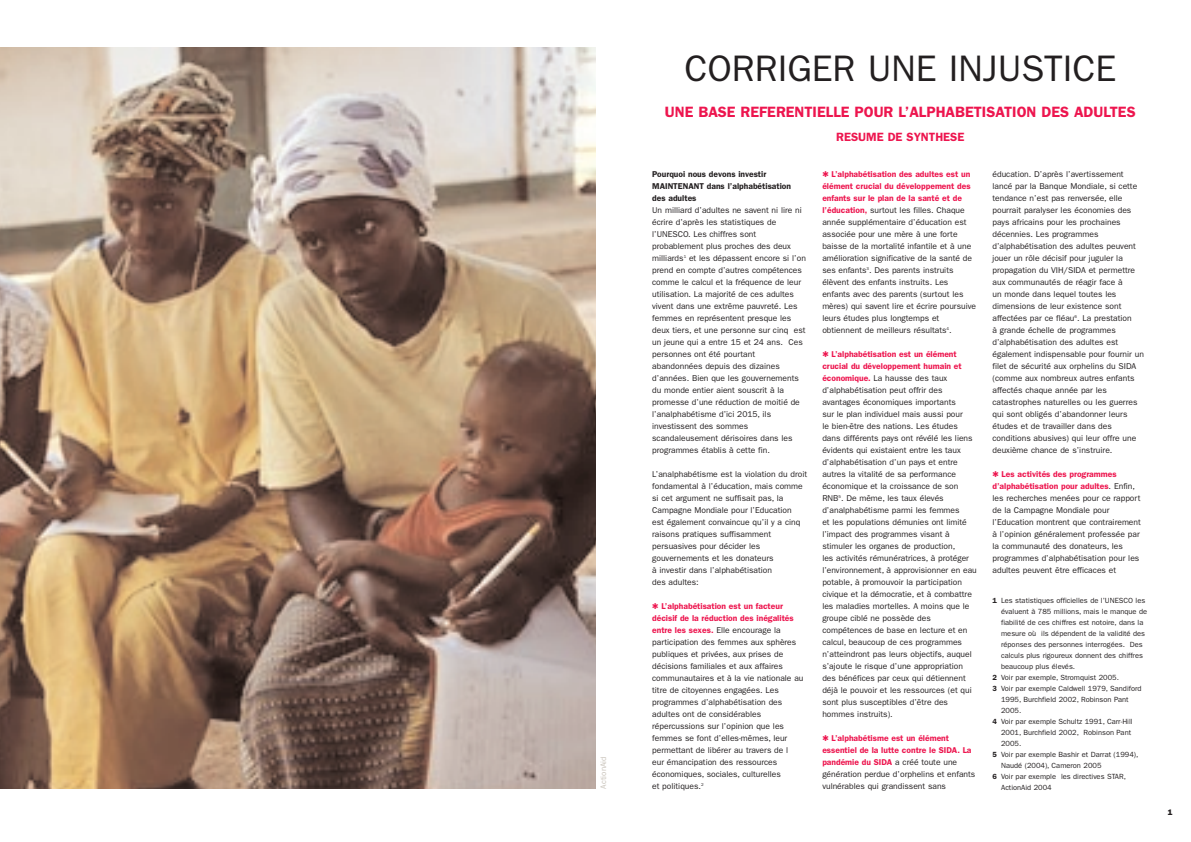
<style>
.page{position:relative;width:1191px;height:842px;background:#fff}
.page>*{position:absolute;margin:0;border:0;box-sizing:border-box;transform-origin:0 0}
.t1{font:37px "Franklin Gothic";color:#231f20}
.t2{font:600 15px "Franklin Gothic";color:#ed154e}
.t3{font:600 12px "Franklin Gothic";color:#ed154e}
.t4{font:8.5px/12px "Franklin Gothic";color:#231f20}
.t5{font:600 8.5px/12px "Franklin Gothic";color:#231f20}
.t6{font:8px "Franklin Gothic";color:#c9c3ba}
.t7{font:800 8px "Franklin Gothic";color:#231f20}
.t8{font:7.5px "Franklin Gothic";color:#231f20}
.s1{color:#ed154e}
.s2{font-weight:600;color:#ed154e}
.s3{font-weight:600}
</style>
<div class="page">
<img style="left:0;top:47px;width:596px;height:742px">
<p class="t6" style="left:601px;top:788px;width:34px;rotate:-90deg">ActionAid</p>
<h1 class="t1" style="left:684px;top:56px;width:433px">CORRIGER UNE INJUSTICE</h1>
<h2 class="t2" style="left:665px;top:107px;width:472px">UNE BASE REFERENTIELLE POUR L’ALPHABETISATION DES ADULTES</h2>
<h3 class="t3" style="left:836px;top:133px;width:130px">RESUME DE SYNTHESE</h3>
<p class="t5" style="left:652px;top:169px;width:140px">Pourquoi nous devons investir<br>MAINTENANT dans l’alphabétisation des adultes</p>
<p class="t4" style="left:652px;top:205px;width:155px">Un milliard d’adultes ne savent ni lire ni écrire d’après les statistiques de l’UNESCO. Les chiffres sont probablement plus proches des deux milliards<sup>1</sup> et les dépassent encore si l’on prend en compte d’autres compétences comme le calcul et la fréquence de leur utilisation. La majorité de ces adultes vivent dans une extrême pauvreté. Les femmes en représentent presque les deux tiers, et une personne sur cinq est un jeune qui a entre 15 et 24 ans. Ces personnes ont été pourtant abandonnées depuis des dizaines d’années. Bien que les gouvernements du monde entier aient souscrit à la promesse d’une réduction de moitié de l’analphabétisme d’ici 2015, ils investissent des sommes scandaleusement dérisoires dans les programmes établis à cette fin.</p>
<p class="t4" style="left:652px;top:469px;width:156px">L’analphabétisme est la violation du droit fondamental à l’éducation, mais comme si cet argument ne suffisait pas, la Campagne Mondiale pour l’Education<br>est également convaincue qu’il y a cinq raisons pratiques suffisamment persuasives pour décider les gouvernements et les donateurs<br>à investir dans l’alphabétisation<br>des adultes:</p>
<p class="t4" style="left:652px;top:601px;width:153px"><span class="s1">✱</span> <span class="s2">L’alphabétisation est un facteur décisif de la réduction des inégalités entre les sexes.</span> Elle encourage la participation des femmes aux sphères publiques et privées, aux prises de décisions familiales et aux affaires communautaires et à la vie nationale au titre de citoyennes engagées. Les programmes d’alphabétisation des adultes ont de considérables répercussions sur l’opinion que les femmes se font d’elles-mêmes, leur permettant de libérer au travers de l<br>eur émancipation des ressources économiques, sociales, culturelles<br>et politiques.<sup>2</sup></p>
<p class="t4" style="left:822px;top:169px;width:155px"><span class="s1">✱</span> <span class="s2">L’alphabétisation des adultes est un élément crucial du développement des enfants sur le plan de la santé et de l’éducation,</span> surtout les filles. Chaque année supplémentaire d’éducation est associée pour une mère à une forte baisse de la mortalité infantile et à une amélioration significative de la santé de ses enfants<sup>3</sup>. Des parents instruits élèvent des enfants instruits. Les enfants avec des parents (surtout les mères) qui savent lire et écrire poursuive leurs études plus longtemps et obtiennent de meilleurs résultats<sup>4</sup>.</p>
<p class="t4" style="left:822px;top:349px;width:156px"><span class="s1">✱</span> <span class="s2">L’alphabétisation est un élément crucial du développement humain et économique.</span> La hausse des taux d’alphabétisation peut offrir des avantages économiques importants<br>sur le plan individuel mais aussi pour<br>le bien-être des nations. Les études dans différents pays ont révélé les liens évidents qui existaient entre les taux d’alphabétisation d’un pays et entre autres la vitalité de sa performance économique et la croissance de son RNB<sup>5</sup>. De même, les taux élevés d’analphabétisme parmi les femmes<br>et les populations démunies ont limité l’impact des programmes visant à stimuler les organes de production,<br>les activités rémunératrices, à protéger l’environnement, à approvisionner en eau potable, à promouvoir la participation civique et la démocratie, et à combattre les maladies mortelles. A moins que le groupe ciblé ne possède des compétences de base en lecture et en calcul, beaucoup de ces programmes n’atteindront pas leurs objectifs, auquel s’ajoute le risque d’une appropriation des bénéfices par ceux qui détiennent déjà le pouvoir et les ressources (et qui sont plus susceptibles d’être des hommes instruits).</p>
<p class="t4" style="left:822px;top:733px;width:154px"><span class="s1">✱</span> <span class="s2">L’alphabétisme est un élément essentiel de la lutte contre le SIDA. La pandémie du SIDA</span> a créé toute une génération perdue d’orphelins et enfants vulnérables qui grandissent sans</p>
<p class="t4" style="left:992px;top:169px;width:153px">éducation. D’après l’avertissement lancé par la Banque Mondiale, si cette tendance n’est pas renversée, elle pourrait paralyser les économies des pays africains pour les prochaines décennies. Les programmes d’alphabétisation des adultes peuvent jouer un rôle décisif pour juguler la propagation du VIH/SIDA et permettre aux communautés de réagir face à<br>un monde dans lequel toutes les dimensions de leur existence sont affectées par ce fléau<sup>6</sup>. La prestation<br>à grande échelle de programmes d’alphabétisation des adultes est également indispensable pour fournir un filet de sécurité aux orphelins du SIDA (comme aux nombreux autres enfants affectés chaque année par les catastrophes naturelles ou les guerres qui sont obligés d’abandonner leurs études et de travailler dans des conditions abusives) qui leur offre une deuxième chance de s’instruire.</p>
<p class="t4" style="left:992px;top:469px;width:150px"><span class="s1">✱</span> <span class="s2">Les activités des programmes d’alphabétisation pour adultes</span>. Enfin, les recherches menées pour ce rapport de la Campagne Mondiale pour l’Education montrent que contrairement à l’opinion généralement professée par la communauté des donateurs, les programmes d’alphabétisation pour les adultes peuvent être efficaces et</p>
<p class="t8" style="left:992px;top:597px;width:154px"><span class="s3">1</span> Les statistiques officielles de l’UNESCO les</p>
<p class="t8" style="left:1001px;top:608px;width:148px">évaluent à 785 millions, mais le manque de</p>
<p class="t8" style="left:1001px;top:619px;width:144px">fiabilité de ces chiffres est notoire, dans la</p>
<p class="t8" style="left:1001px;top:630px;width:146px">mesure où ils dépendent de la validité des</p>
<p class="t8" style="left:1001px;top:641px;width:143px">réponses des personnes interrogées. Des</p>
<p class="t8" style="left:1001px;top:652px;width:143px">calculs plus rigoureux donnent des chiffres</p>
<p class="t8" style="left:1001px;top:663px;width:76px">beaucoup plus élevés.</p>
<p class="t8" style="left:992px;top:674px;width:128px"><span class="s3">2</span> Voir par exemple, Stromquist 2005.</p>
<p class="t8" style="left:992px;top:685px;width:150px"><span class="s3">3</span> Voir par exemple Caldwell 1979, Sandiford</p>
<p class="t8" style="left:1001px;top:696px;width:129px">1995, Burchfield 2002, Robinson Pant</p>
<p class="t8" style="left:1001px;top:707px;width:22px">2005.</p>
<p class="t8" style="left:992px;top:718px;width:142px"><span class="s3">4</span> Voir par exemple Schultz 1991, Carr-Hill</p>
<p class="t8" style="left:1001px;top:729px;width:131px">2001, Burchfield 2002, Robinson Pant</p>
<p class="t8" style="left:1001px;top:740px;width:22px">2005.</p>
<p class="t8" style="left:992px;top:751px;width:147px"><span class="s3">5</span> Voir par exemple Bashir et Darrat (1994),</p>
<p class="t8" style="left:1001px;top:762px;width:102px">Naudé (2004), Cameron 2005</p>
<p class="t8" style="left:992px;top:773px;width:135px"><span class="s3">6</span> Voir par exemple les directives STAR,</p>
<p class="t8" style="left:1001px;top:784px;width:52px">ActionAid 2004</p>
<p class="t7" style="left:1167px;top:809px;width:6px">1</p>
</div>
